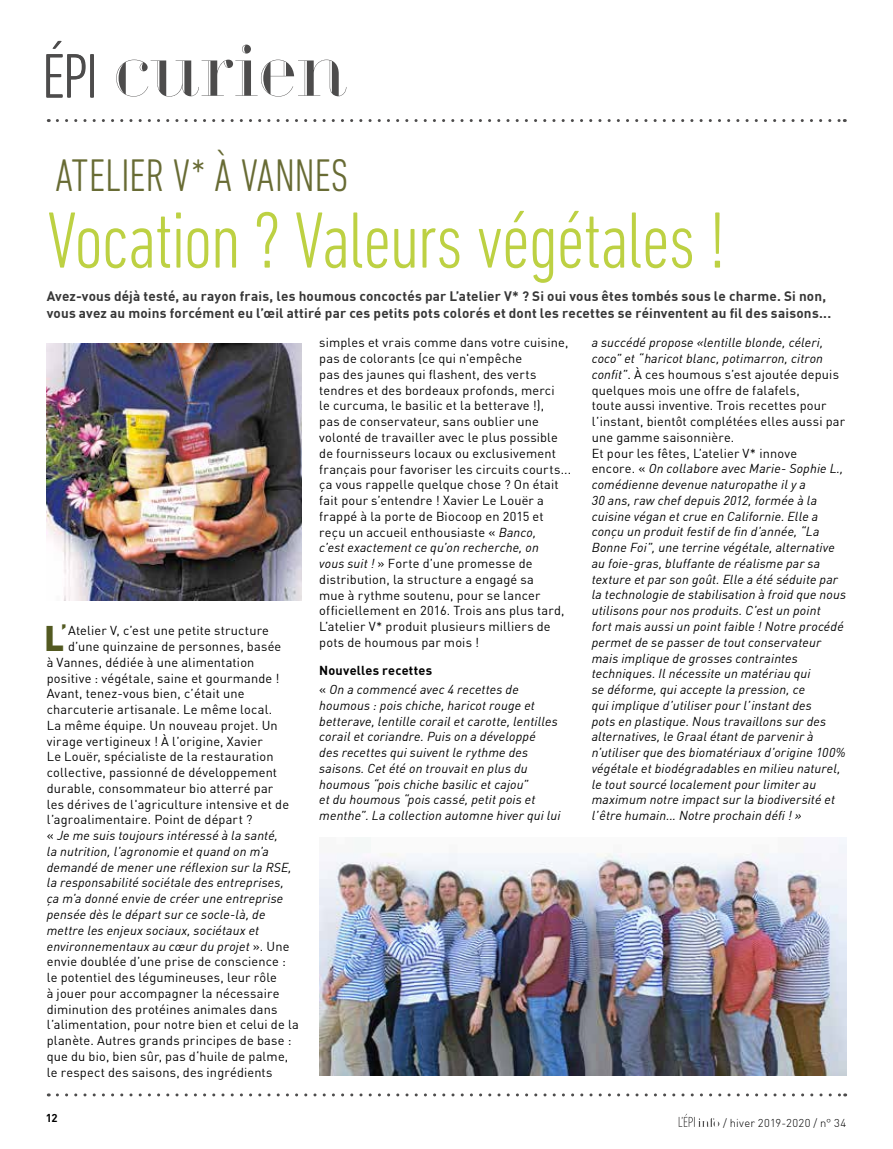
<style>
.page{position:relative;width:893px;height:1149px;background:#fff}
.page>*{position:absolute;margin:0;border:0;box-sizing:border-box;transform-origin:0 0}
.t1{font:300 condensed 81px "DIN Next LT Pro";letter-spacing:-.025em;color:#bdd143}
.t2{font:71.25px "Geotica One Engraved";color:#4d4c4c}
.t3{font:300 condensed 46.5px "DIN Next LT Pro";color:#686b34}
.t4{font:700 13.5px/16.5px "DIN Offc";letter-spacing:.015em;color:#373737}
.t5{font:italic 12.75px/15.8px "DIN Offc";letter-spacing:.015em;color:#000}
.t6{font:12.75px/15.8px "DIN Offc";letter-spacing:.015em;color:#000}
.t7{font:300 11.25px "DIN Offc";letter-spacing:.035em;color:#000}
.t8{font:700 11.25px "DIN Offc";color:#000}
.s1{font-weight:900;font-size:34.8px;color:#525920}
.s2{font-weight:900;font-size:20.4px;color:#525920}
.s3{font-style:normal}
.s4{font-style:italic}
.s5{font-weight:700;font-style:normal}
</style>
<div class="page">
<svg style="left:57px;top:1093px;width:789px;height:3px"></svg>
<svg style="left:57px;top:119px;width:788px;height:3px"></svg>
<img style="left:319px;top:837px;width:527px;height:238px">
<img style="left:47px;top:344px;width:254px;height:256px">
<svg style="left:46px;top:41px;width:48px;height:56px"></svg>
<svg style="left:679px;top:1113px;width:40px;height:13px"></svg>
<h2 class="t2" style="left:113px;top:27px;width:235px">curien</h2>
<h3 class="t3" style="left:55px;top:149px;width:295px">ATELIER V* À VANNES</h3>
<h1 class="t1" style="left:47px;top:194px;width:681px">Vocation ? Valeurs végétales !</h1>
<p class="t4" style="left:47px;top:288px;width:786px">Avez-vous déjà testé, au rayon frais, les houmous concoctés par L’atelier V* ? Si oui vous êtes tombés sous le charme. Si non, vous avez au moins forcément eu l’œil attiré par ces petits pots colorés et dont les recettes se réinventent au fil des saisons...</p>
<p class="t6" style="left:44px;top:622px;width:226px"><span class="s1">L</span><span class="s2">’</span>Atelier V, c’est une petite structure</p>
<p class="t6" style="left:68px;top:638px;width:215px">d’une quinzaine de personnes, basée</p>
<p class="t6" style="left:47px;top:654px;width:209px">à Vannes, dédiée à une alimentation</p>
<p class="t6" style="left:47px;top:670px;width:234px">positive : végétale, saine et gourmande !</p>
<p class="t6" style="left:47px;top:685px;width:199px">Avant, tenez-vous bien, c’était une</p>
<p class="t6" style="left:47px;top:701px;width:227px">charcuterie artisanale. Le même local.</p>
<p class="t6" style="left:47px;top:717px;width:232px">La même équipe. Un nouveau projet. Un</p>
<p class="t6" style="left:47px;top:733px;width:218px">virage vertigineux ! À l’origine, Xavier</p>
<p class="t6" style="left:47px;top:748px;width:228px">Le Louër, spécialiste de la restauration</p>
<p class="t6" style="left:47px;top:764px;width:232px">collective, passionné de développement</p>
<p class="t6" style="left:47px;top:780px;width:228px">durable, consommateur bio atterré par</p>
<p class="t6" style="left:47px;top:796px;width:244px">les dérives de l'agriculture intensive et de</p>
<p class="t6" style="left:47px;top:811px;width:207px">l’agroalimentaire. Point de départ ?</p>
<p class="t5" style="left:47px;top:827px;width:233px"><span class="s3">«</span> Je me suis toujours intéressé à la santé,</p>
<p class="t5" style="left:47px;top:843px;width:224px">la nutrition, l’agronomie et quand on m’a</p>
<p class="t5" style="left:47px;top:859px;width:246px">demandé de mener une réflexion sur la RSE,</p>
<p class="t5" style="left:47px;top:874px;width:239px">la responsabilité sociétale des entreprises,</p>
<p class="t5" style="left:47px;top:890px;width:238px">ça m’a donné envie de créer une entreprise</p>
<p class="t5" style="left:47px;top:906px;width:220px">pensée dès le départ sur ce socle-là, de</p>
<p class="t5" style="left:47px;top:922px;width:214px">mettre les enjeux sociaux, sociétaux et</p>
<p class="t5" style="left:47px;top:937px;width:244px">environnementaux au cœur du projet <span class="s3">». Une</span></p>
<p class="t6" style="left:47px;top:953px;width:241px">envie doublée d’une prise de conscience :</p>
<p class="t6" style="left:47px;top:969px;width:232px">le potentiel des légumineuses, leur rôle</p>
<p class="t6" style="left:47px;top:985px;width:234px">à jouer pour accompagner la nécessaire</p>
<p class="t6" style="left:47px;top:1000px;width:232px">diminution des protéines animales dans</p>
<p class="t6" style="left:47px;top:1016px;width:254px">l’alimentation, pour notre bien et celui de la</p>
<p class="t6" style="left:47px;top:1032px;width:246px">planète. Autres grands principes de base :</p>
<p class="t6" style="left:47px;top:1048px;width:243px">que du bio, bien sûr, pas d‘huile de palme,</p>
<p class="t6" style="left:47px;top:1063px;width:227px">le respect des saisons, des ingrédients</p>
<p class="t8" style="left:46px;top:1110px;width:13px">12</p>
<p class="t6" style="left:319px;top:335px;width:254px">simples et vrais comme dans votre cuisine, pas de colorants (ce qui n'empêche<br>pas des jaunes qui flashent, des verts tendres et des bordeaux profonds, merci<br>le curcuma, le basilic et la betterave !),<br>pas de conservateur, sans oublier une volonté de travailler avec le plus possible de fournisseurs locaux ou exclusivement français pour favoriser les circuits courts... ça vous rappelle quelque chose ? On était fait pour s’entendre ! Xavier Le Louër a frappé à la porte de Biocoop en 2015 et reçu un accueil enthousiaste « <span class="s4">Banco,<br>c’est exactement ce qu’on recherche, on<br>vous suit !</span> » Forte d’une promesse de distribution, la structure a engagé sa<br>mue à rythme soutenu, pour se lancer officiellement en 2016. Trois ans plus tard, L’atelier V* produit plusieurs milliers de pots de houmous par mois !</p>
<p class="t5" style="left:319px;top:661px;width:201px;line-height:18.8px"><span class="s5">Nouvelles recettes<br></span><span class="s3">«</span> On a commencé avec 4 recettes de</p>
<p class="t5" style="left:319px;top:697px;width:243px">houmous : pois chiche, haricot rouge et betterave, lentille corail et carotte, lentilles corail et coriandre. Puis on a développé<br>des recettes qui suivent le rythme des saisons. Cet été on trouvait en plus du houmous “pois chiche basilic et cajou”<br>et du houmous “pois cassé, petit pois et menthe”. La collection automne hiver qui lui</p>
<p class="t5" style="left:592px;top:335px;width:256px">a succédé propose «lentille blonde, céleri, coco” et “haricot blanc, potimarron, citron confit”<span class="s3">. À ces houmous s’est ajoutée depuis quelques mois une offre de falafels,<br>toute aussi inventive. Trois recettes pour l’instant, bientôt complétées elles aussi par une gamme saisonnière.<br>Et pour les fêtes, L’atelier V* innove<br>encore. «</span> On collabore avec Marie- Sophie L., comédienne devenue naturopathe il y a<br>30 ans, raw chef depuis 2012, formée à la cuisine végan et crue en Californie. Elle a conçu un produit festif de fin d’année, “La Bonne Foi”, une terrine végétale, alternative au foie-gras, bluffante de réalisme par sa texture et par son goût. Elle a été séduite par la technologie de stabilisation à froid que nous utilisons pour nos produits. C’est un point<br>fort mais aussi un point faible ! Notre procédé permet de se passer de tout conservateur mais implique de grosses contraintes techniques. Il nécessite un matériau qui<br>se déforme, qui accepte la pression, ce<br>qui implique d’utiliser pour l’instant des<br>pots en plastique. Nous travaillons sur des alternatives, le Graal étant de parvenir à n’utiliser que des biomatériaux d’origine 100% végétale et biodégradables en milieu naturel, le tout sourcé localement pour limiter au maximum notre impact sur la biodiversité et l’être humain... Notre prochain défi ! »</p>
<p class="t7" style="left:723px;top:1115px;width:125px">/ hiver 2019-2020 / n° 34</p>
</div>
